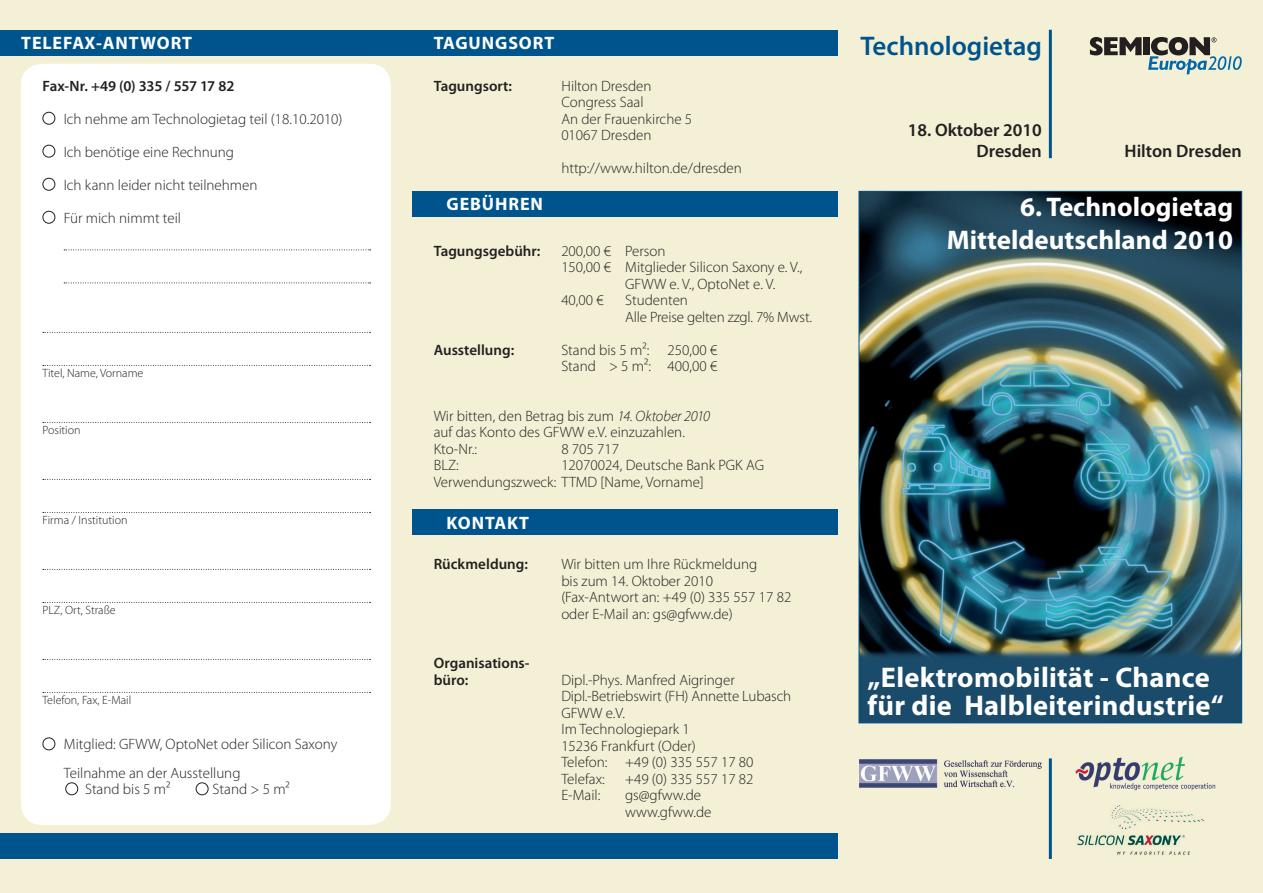
<style>
.page{position:relative;width:1263px;height:893px;background:#f3f0d5}
.page>*{position:absolute;margin:0;border:0;box-sizing:border-box;transform-origin:0 0}
.t1{font:700 28.5px/28.5px "Myriad Pro";letter-spacing:.01em;color:#fff}
.t2{font:700 27px/33px "Myriad Pro";color:#fff;text-align:right}
.t3{font:600 27px "Myriad Pro";color:#00548e}
.t4{font:700 18px "Myriad Pro";letter-spacing:.05em;color:#fff}
.t5{font:600 18px/21px "Myriad Pro";color:#231f20;text-align:right}
.t6{font:300 15px/16.5px "Myriad Pro";color:#231f20}
.t7{font:600 15px/16.5px "Myriad Pro";color:#231f20}
.t8{font:600 15px "Myriad Pro";letter-spacing:-.02em;color:#231f20}
.t9{font:300 12px "Myriad Pro";color:#231f20}
.s1{font-style:italic}
</style>
<div class="page">
<img style="left:861px;top:193px;width:379px;height:528px">
<div style="left:21px;top:64px;width:370px;height:761px;background:#fff;border-radius:21px"></div>
<div style="left:43px;top:112px;width:12px;height:13px;border:1px solid #231f20;border-radius:50%"></div>
<div style="left:43px;top:145px;width:12px;height:13px;border:1px solid #231f20;border-radius:50%"></div>
<div style="left:43px;top:178px;width:12px;height:13px;border:1px solid #231f20;border-radius:50%"></div>
<div style="left:43px;top:211px;width:12px;height:13px;border:1px solid #231f20;border-radius:50%"></div>
<div style="left:43px;top:737px;width:12px;height:13px;border:1px solid #231f20;border-radius:50%"></div>
<div style="left:65px;top:782px;width:13px;height:13px;border:1px solid #231f20;border-radius:50%"></div>
<div style="left:196px;top:782px;width:12px;height:13px;border:1px solid #231f20;border-radius:50%"></div>
<div style="left:0;top:833px;width:838px;height:26px;background:#00548e"></div>
<div style="left:0;top:30px;width:838px;height:25px;background:#00548e"></div>
<div style="left:412px;top:191px;width:426px;height:25px;background:#00548e"></div>
<div style="left:412px;top:509px;width:426px;height:26px;background:#00548e"></div>
<svg style="left:64px;top:250px;width:307px;height:1px"></svg>
<svg style="left:64px;top:283px;width:307px;height:1px"></svg>
<svg style="left:43px;top:332px;width:328px;height:1px"></svg>
<svg style="left:43px;top:365px;width:328px;height:1px"></svg>
<svg style="left:43px;top:422px;width:328px;height:1px"></svg>
<svg style="left:43px;top:479px;width:328px;height:1px"></svg>
<svg style="left:43px;top:512px;width:328px;height:1px"></svg>
<svg style="left:43px;top:569px;width:328px;height:1px"></svg>
<svg style="left:43px;top:602px;width:328px;height:1px"></svg>
<svg style="left:43px;top:659px;width:328px;height:1px"></svg>
<svg style="left:43px;top:692px;width:328px;height:1px"></svg>
<hr style="left:1049px;top:30px;width:3px;height:128px;background:#00548e">
<hr style="left:1049px;top:758px;width:3px;height:101px;background:#00548e">
<img style="left:859px;top:759px;width:183px;height:29px">
<img style="left:1077px;top:805px;width:127px;height:50px">
<img style="left:1075px;top:756px;width:141px;height:34px">
<svg style="left:1090px;top:37px;width:51px;height:18px"></svg>
<div style="left:1143px;top:37px;width:7px;height:18px;background:#231f20"></div>
<svg style="left:1148px;top:37px;width:94px;height:37px"></svg>
<p class="t4" style="left:21px;top:31px;width:172px">TELEFAX-ANTWORT</p>
<p class="t4" style="left:434px;top:31px;width:122px">TAGUNGSORT</p>
<p class="t8" style="left:43px;top:76px;width:193px">Fax-Nr. +49 (0) 335 / 557 17 82</p>
<p class="t6" style="left:64px;top:110px;width:280px">Ich nehme am Technologietag teil (18.10.2010)</p>
<p class="t6" style="left:64px;top:143px;width:172px">Ich benötige eine Rechnung</p>
<p class="t6" style="left:64px;top:176px;width:195px">Ich kann leider nicht teilnehmen</p>
<p class="t6" style="left:64px;top:209px;width:119px">Für mich nimmt teil</p>
<p class="t9" style="left:43px;top:366px;width:102px">Titel, Name, Vorname</p>
<p class="t9" style="left:43px;top:423px;width:40px">Position</p>
<p class="t9" style="left:43px;top:513px;width:87px">Firma / Institution</p>
<p class="t9" style="left:43px;top:603px;width:75px">PLZ, Ort, Straße</p>
<p class="t9" style="left:43px;top:693px;width:90px">Telefon, Fax, E-Mail</p>
<p class="t6" style="left:64px;top:730px;width:275px;line-height:28.5px">Mitglied: GFWW, OptoNet oder Silicon Saxony<br>Teilnahme an der Ausstellung</p>
<p class="t6" style="left:85px;top:781px;width:87px">Stand bis 5 m²</p>
<p class="t6" style="left:213px;top:781px;width:79px">Stand &gt; 5 m²</p>
<p class="t7" style="left:434px;top:77px;width:80px">Tagungsort:</p>
<p class="t6" style="left:561px;top:77px;width:132px">Hilton Dresden<br>Congress Saal<br>An der Frauenkirche 5<br>01067 Dresden</p>
<p class="t6" style="left:561px;top:160px;width:182px">http://www.hilton.de/dresden</p>
<p class="t4" style="left:446px;top:193px;width:98px">GEBÜHREN</p>
<p class="t7" style="left:434px;top:242px;width:108px">Tagungsgebühr:</p>
<p class="t6" style="left:561px;top:242px;width:106px">200,00 € Person</p>
<p class="t6" style="left:561px;top:259px;width:243px">150,00 € Mitglieder Silicon Saxony e. V.,</p>
<p class="t6" style="left:625px;top:275px;width:152px">GFWW e. V., OptoNet e. V.</p>
<p class="t6" style="left:561px;top:292px;width:44px">40,00 €</p>
<p class="t6" style="left:625px;top:292px;width:189px">Studenten<br>Alle Preise gelten zzgl. 7% Mwst.</p>
<p class="t7" style="left:434px;top:341px;width:82px">Ausstellung:</p>
<p class="t6" style="left:561px;top:341px;width:158px">Stand bis 5 m²: 250,00 €<br>Stand &gt; 5 m²: 400,00 €</p>
<p class="t6" style="left:434px;top:407px;width:278px">Wir bitten, den Betrag bis zum <span class="s1">14. Oktober 2010 </span>auf das Konto des GFWW e.V. einzuzahlen.<br>Kto-Nr.:</p>
<p class="t6" style="left:561px;top:440px;width:59px">8 705 717</p>
<p class="t6" style="left:434px;top:457px;width:332px;text-indent:128px">12070024, Deutsche Bank PGK AG<br>Verwendungszweck: TTMD [Name, Vorname]</p>
<p class="t6" style="left:434px;top:457px;width:26px">BLZ:</p>
<p class="t4" style="left:446px;top:511px;width:84px">KONTAKT</p>
<p class="t7" style="left:434px;top:555px;width:96px">Rückmeldung:</p>
<p class="t6" style="left:561px;top:556px;width:231px">Wir bitten um Ihre Rückmeldung<br>bis zum 14. Oktober 2010 (Fax-Antwort an: +49 (0) 335 557 17 82 oder E-Mail an: gs@gfww.de)</p>
<p class="t7" style="left:434px;top:654px;width:97px">Organisations&shy;büro:</p>
<p class="t6" style="left:561px;top:671px;width:231px">Dipl.-Phys. Manfred Aigringer<br>Dipl.-Betriebswirt (FH) Annette Lubasch<br>GFWW e.V.<br>Im Technologiepark 1<br>15236 Frankfurt (Oder)<br>Telefon: +49 (0) 335 557 17 80<br>Telefax:</p>
<p class="t6" style="left:625px;top:770px;width:130px">+49 (0) 335 557 17 82</p>
<p class="t6" style="left:561px;top:787px;width:40px">E-Mail:</p>
<p class="t6" style="left:625px;top:787px;width:88px">gs@gfww.de www.gfww.de</p>
<h2 class="t3" style="left:860px;top:29px;width:183px">Technologietag</h2>
<p class="t5" style="left:908px;top:119px;width:136px">18. Oktober 2010<br>Dresden</p>
<p class="t5" style="left:1124px;top:140px;width:119px">Hilton Dresden</p>
<h2 class="t2" style="left:947px;top:189px;width:288px">6. Technologietag<br>Mitteldeutschland 2010</h2>
<h1 class="t1" style="left:867px;top:662px;width:358px">„Elektromobilität - Chance für die Halbleiterindustrie“</h1>
</div>
